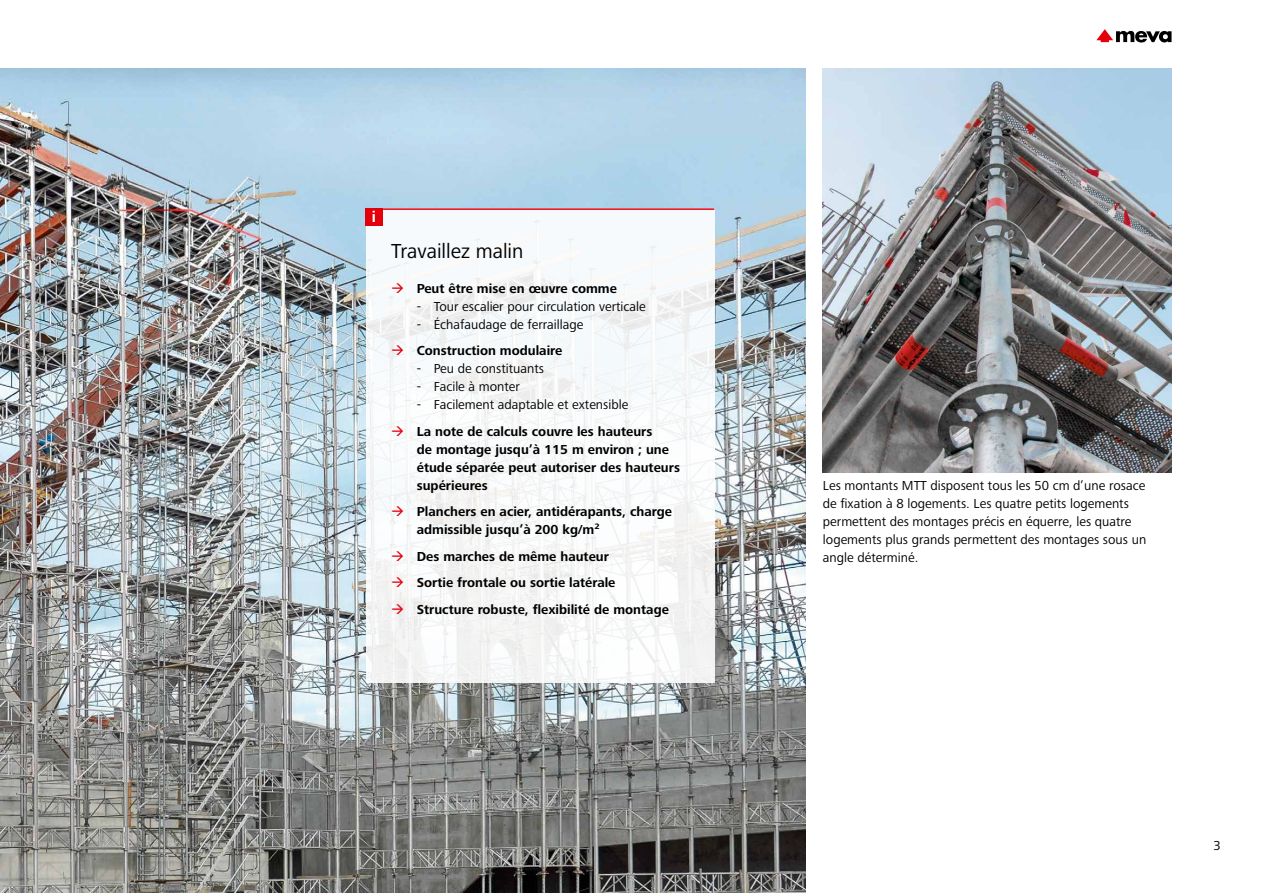
<style>
.page{position:relative;width:1263px;height:893px;background:#fff}
.page>*{position:absolute;margin:0;border:0;box-sizing:border-box;transform-origin:0 0}
.t1{font:21px "Frutiger Next LTW1 G";color:#000}
.t2{font:700 15.9px "Frutiger Next LTW1 G";color:#fff}
.t3{font:13.5px/18px "Frutiger Next LTW1 G";color:#000}
.t4{font:700 13.5px/18px "Frutiger Next LTW1 G";color:#000}
</style>
<div class="page">
<img style="left:0;top:68px;width:806px;height:825px">
<img style="left:823px;top:68px;width:348px;height:404px">
<div style="left:366px;top:208px;width:348px;height:474px;background:linear-gradient(to right,#f5f7f7,#f6f8f8)"></div>
<svg style="left:1096px;top:29px;width:75px;height:14px"></svg>
<hr style="left:366px;top:208px;width:348px;height:2px;background:#e3000b">
<div style="left:366px;top:208px;width:17px;height:17px;background:#e3000b"></div>
<svg style="left:392px;top:283px;width:11px;height:10px"></svg>
<svg style="left:392px;top:345px;width:11px;height:10px"></svg>
<svg style="left:392px;top:426px;width:11px;height:9px"></svg>
<svg style="left:392px;top:506px;width:11px;height:10px"></svg>
<svg style="left:392px;top:551px;width:11px;height:9px"></svg>
<svg style="left:392px;top:577px;width:11px;height:10px"></svg>
<svg style="left:392px;top:604px;width:11px;height:9px"></svg>
<p class="t2" style="left:372px;top:208px;width:6px">i</p>
<h1 class="t1" style="left:391px;top:238px;width:134px">Travaillez malin</h1>
<p class="t4" style="left:417px;top:279px;width:202px">Peut être mise en œuvre comme</p>
<p class="t3" style="left:417px;top:297px;width:231px">- Tour escalier pour circulation verticale</p>
<p class="t3" style="left:417px;top:315px;width:168px">- Échafaudage de ferraillage</p>
<p class="t4" style="left:417px;top:342px;width:147px">Construction modulaire</p>
<p class="t3" style="left:417px;top:360px;width:129px">- Peu de constituants</p>
<p class="t3" style="left:417px;top:378px;width:105px">- Facile à monter</p>
<p class="t3" style="left:417px;top:396px;width:213px">- Facilement adaptable et extensible</p>
<p class="t4" style="left:417px;top:422px;width:265px">La note de calculs couvre les hauteurs<br>de montage jusqu’à 115 m environ ; une étude séparée peut autoriser des hauteurs supérieures</p>
<p class="t4" style="left:417px;top:503px;width:257px">Planchers en acier, antidérapants, charge admissible jusqu’à 200 kg/m²</p>
<p class="t4" style="left:417px;top:543px;width:254px;line-height:26.5px">Des marches de même hauteur<br>Sortie frontale ou sortie latérale<br>Structure robuste, flexibilité de montage</p>
<p class="t3" style="left:823px;top:477px;width:325px">Les montants MTT disposent tous les 50 cm d’une rosace de fixation à 8 logements. Les quatre petits logements permettent des montages précis en équerre, les quatre logements plus grands permettent des montages sous un angle déterminé.</p>
<p class="t3" style="left:1213px;top:836px;width:9px">3</p>
</div>
